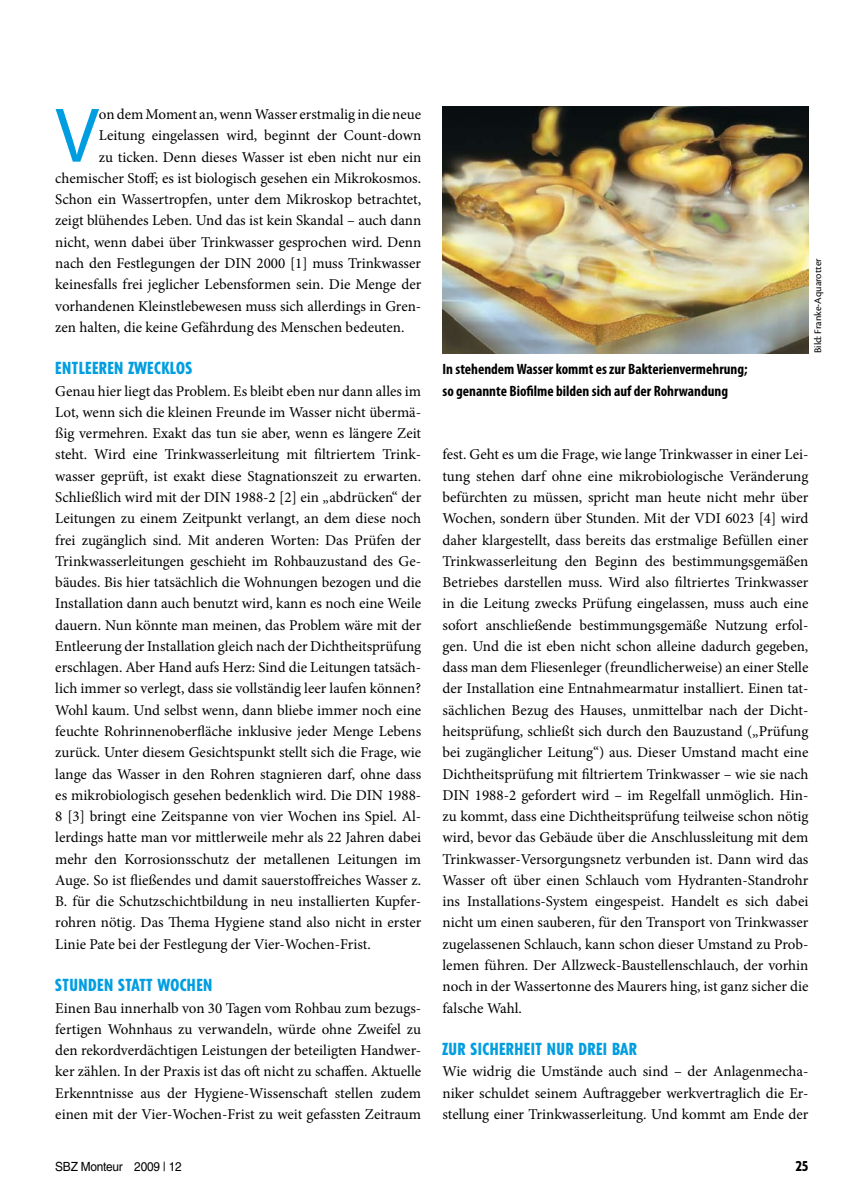
<style>
.page{position:relative;width:851px;height:1204px;background:#fff}
.page>*{position:absolute;margin:0;border:0;box-sizing:border-box;transform-origin:0 0}
.t1{font:78.15px "Myriad Pro";color:#009ee0}
.t2{font:800 condensed 16.5px "Tempo Std";letter-spacing:.03em;color:#009ee0}
.t3{font:15px/21.3px "Minion Pro";color:#000;text-align:justify}
.t4{font:700 condensed 15px/21.3px "Myriad Pro";color:#000}
.t5{font:800 condensed 13.5px "Tempo Std";color:#000}
.t6{font:12.6px "Helvetica LT Std";letter-spacing:-.02em;color:#000;scale:.94 1}
.t7{font:10.5px "Cronos Pro";color:#000}
</style>
<div class="page">
<img style="left:442px;top:106px;width:366px;height:247px">
<h1 class="t1" style="left:55px;top:87px;width:45px">V</h1>
<p class="t3" style="left:99px;top:104px;width:324px">on dem Moment an, wenn Wasser erstmalig in die neue</p>
<p class="t3" style="left:99px;top:125px;width:324px">Leitung eingelassen wird, beginnt der Count-down</p>
<p class="t3" style="left:99px;top:146px;width:324px">zu ticken. Denn dieses Wasser ist eben nicht nur ein</p>
<p class="t3" style="left:55px;top:167px;width:367px">chemischer Stoff; es ist biologisch gesehen ein Mikrokosmos.</p>
<p class="t3" style="left:55px;top:189px;width:367px">Schon ein Wassertropfen, unter dem Mikroskop betrachtet,</p>
<p class="t3" style="left:55px;top:210px;width:367px">zeigt blühendes Leben. Und das ist kein Skandal – auch dann</p>
<p class="t3" style="left:55px;top:231px;width:367px">nicht, wenn dabei über Trinkwasser gesprochen wird. Denn</p>
<p class="t3" style="left:55px;top:253px;width:367px">nach den Festlegungen der DIN 2000 [1] muss Trinkwasser</p>
<p class="t3" style="left:55px;top:274px;width:367px">keinesfalls frei jeglicher Lebensformen sein. Die Menge der</p>
<p class="t3" style="left:55px;top:295px;width:367px">vorhandenen Kleinstlebewesen muss sich allerdings in Gren-</p>
<p class="t3" style="left:55px;top:316px;width:350px">zen halten, die keine Gefährdung des Menschen bedeuten.</p>
<p class="t2" style="left:55px;top:358px;width:138px">ENTLEEREN ZWECKLOS</p>
<p class="t3" style="left:55px;top:380px;width:367px">Genau hier liegt das Problem. Es bleibt eben nur dann alles im Lot, wenn sich die kleinen Freunde im Wasser nicht übermä&shy;ßig vermehren. Exakt das tun sie aber, wenn es längere Zeit steht. Wird eine Trinkwasserleitung mit filtriertem Trink&shy;wasser geprüft, ist exakt diese Stagnationszeit zu erwarten.<br>Schließlich wird mit der DIN 1988-2 [2] ein „abdrücken“ der Leitungen zu einem Zeitpunkt verlangt, an dem diese noch frei zugänglich sind. Mit anderen Worten: Das Prüfen der Trinkwasserleitungen geschieht im Rohbauzustand des Ge&shy;bäudes. Bis hier tatsächlich die Wohnungen bezogen und die Installation dann auch benutzt wird, kann es noch eine Weile dauern. Nun könnte man meinen, das Problem wäre mit der Entleerung der Installation gleich nach der Dichtheitsprüfung erschlagen. Aber Hand aufs Herz: Sind die Leitungen tatsäch&shy;lich immer so verlegt, dass sie vollständig leer laufen können?<br>Wohl kaum. Und selbst wenn, dann bliebe immer noch eine feuchte Rohrinnenoberfläche inklusive jeder Menge Lebens zurück. Unter diesem Gesichtspunkt stellt sich die Frage, wie lange das Wasser in den Rohren stagnieren darf, ohne dass es mikrobiologisch gesehen bedenklich wird. Die DIN 1988- 8 [3] bringt eine Zeitspanne von vier Wochen ins Spiel. Al&shy;lerdings hatte man vor mittlerweile mehr als 22 Jahren dabei mehr den Korrosionsschutz der metallenen Leitungen im Auge. So ist fließendes und damit sauerstoffreiches Wasser z.<br>B. für die Schutzschichtbildung in neu installierten Kupfer&shy;rohren nötig. Das Thema Hygiene stand also nicht in erster Linie Pate bei der Festlegung der Vier-Wochen-Frist.</p>
<p class="t2" style="left:55px;top:974px;width:159px">STUNDEN STATT WOCHEN</p>
<p class="t3" style="left:55px;top:997px;width:367px">Einen Bau innerhalb von 30 Tagen vom Rohbau zum bezugs&shy;fertigen Wohnhaus zu verwandeln, würde ohne Zweifel zu den rekordverdächtigen Leistungen der beteiligten Handwer&shy;ker zählen. In der Praxis ist das oft nicht zu schaffen. Aktuelle Erkenntnisse aus der Hygiene-Wissenschaft stellen zudem einen mit der Vier-Wochen-Frist zu weit gefassten Zeitraum</p>
<p class="t4" style="left:442px;top:358px;width:306px">In stehendem Wasser kommt es zur Bakterienvermehrung; so genannte Biofilme bilden sich auf der Rohrwandung</p>
<p class="t7" style="left:811px;top:353px;width:96px;rotate:-90deg">Bild: Franke-Aquarotter</p>
<p class="t3" style="left:442px;top:444px;width:367px">fest. Geht es um die Frage, wie lange Trinkwasser in einer Lei&shy;tung stehen darf ohne eine mikrobiologische Veränderung befürchten zu müssen, spricht man heute nicht mehr über Wochen, sondern über Stunden. Mit der VDI 6023 [4] wird daher klargestellt, dass bereits das erstmalige Befüllen einer Trinkwasserleitung den Beginn des bestimmungsgemäßen Betriebes darstellen muss. Wird also filtriertes Trinkwasser in die Leitung zwecks Prüfung eingelassen, muss auch eine sofort anschließende bestimmungsgemäße Nutzung erfol&shy;gen. Und die ist eben nicht schon alleine dadurch gegeben, dass man dem Fliesenleger (freundlicherweise) an einer Stelle der Installation eine Entnahmearmatur installiert. Einen tat&shy;sächlichen Bezug des Hauses, unmittelbar nach der Dicht&shy;heitsprüfung, schließt sich durch den Bauzustand („Prüfung bei zugänglicher Leitung“) aus. Dieser Umstand macht eine Dichtheitsprüfung mit filtriertem Trinkwasser – wie sie nach DIN 1988-2 gefordert wird – im Regelfall unmöglich. Hin&shy;zu kommt, dass eine Dichtheitsprüfung teilweise schon nötig wird, bevor das Gebäude über die Anschlussleitung mit dem Trinkwasser-Versorgungsnetz verbunden ist. Dann wird das Wasser oft über einen Schlauch vom Hydranten-Standrohr ins Installations-System eingespeist. Handelt es sich dabei nicht um einen sauberen, für den Transport von Trinkwasser zugelassenen Schlauch, kann schon dieser Umstand zu Prob&shy;lemen führen. Der Allzweck-Baustellenschlauch, der vorhin noch in der Wassertonne des Maurers hing, ist ganz sicher die falsche Wahl.</p>
<p class="t2" style="left:442px;top:1038px;width:196px">ZUR SICHERHEIT NUR DREI BAR</p>
<p class="t3" style="left:442px;top:1060px;width:367px">Wie widrig die Umstände auch sind – der Anlagenmecha&shy;niker schuldet seinem Auftraggeber werkvertraglich die Er&shy;stellung einer Trinkwasserleitung. Und kommt am Ende der</p>
<p class="t6" style="left:55px;top:1158px;width:136px">SBZ Monteur 2009 | 12</p>
<p class="t5" style="left:795px;top:1157px;width:14px">25</p>
</div>
